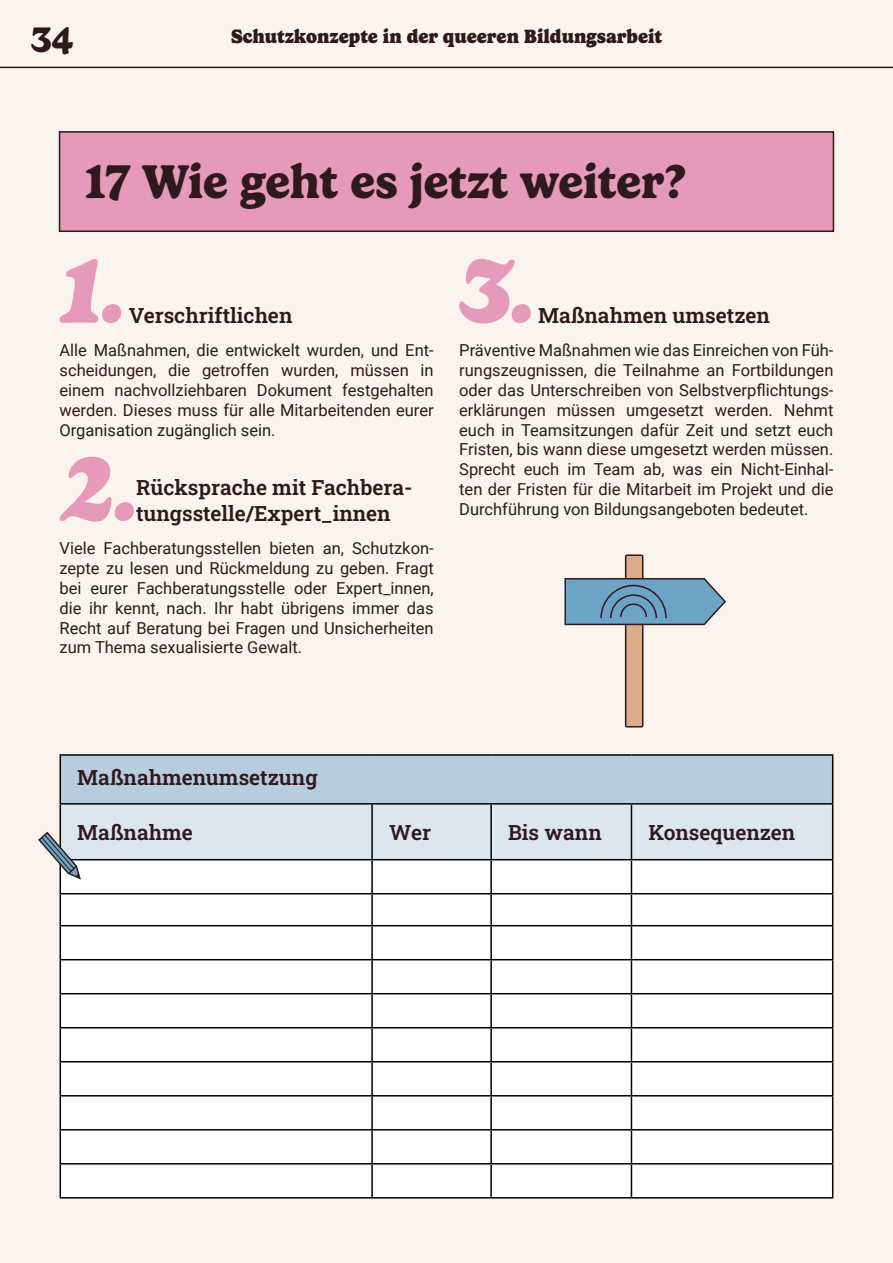
<style>
.page{position:relative;width:893px;height:1263px;background:#fbf4ee}
.page>*{position:absolute;margin:0;border:0;box-sizing:border-box;transform-origin:0 0}
.t1{font:italic 900 91.65px "Gelica";color:#e69ab9}
.t2{font:700 48px "Gelica";letter-spacing:-.005em;color:#2f191d}
.t3{font:700 36px "Gelica";color:#2f191d}
.t4{font:21px/25.5px "Roboto Slab";color:#2f191d}
.t5{font:900 19.5px "Gelica";color:#2f191d}
.t6{font:16.5px/19.8px "Roboto";color:#2f191d;text-align:justify}
</style>
<div class="page">
<hr style="left:0;top:67px;width:893px;height:1px;background:#2f191d">
<div style="left:59px;top:131px;width:775px;height:101px;background:#e69ab9;border:2px solid #2f191d"></div>
<div style="left:60px;top:755px;width:773px;height:49px;background:#b7cddf"></div>
<div style="left:61px;top:881px;width:771px;height:316px;background:#fff"></div>
<hr style="left:60px;top:754px;width:312px;height:2px;background:#000">
<hr style="left:60px;top:756px;width:1px;height:47px;background:#000">
<hr style="left:372px;top:754px;width:119px;height:2px;background:#000">
<hr style="left:491px;top:754px;width:140px;height:2px;background:#000">
<hr style="left:631px;top:754px;width:202px;height:2px;background:#000">
<hr style="left:832px;top:756px;width:1px;height:47px;background:#000">
<hr style="left:60px;top:803px;width:312px;height:1px;background:#000">
<hr style="left:372px;top:803px;width:119px;height:1px;background:#000">
<hr style="left:491px;top:803px;width:140px;height:1px;background:#000">
<hr style="left:631px;top:803px;width:202px;height:1px;background:#000">
<hr style="left:60px;top:860px;width:1px;height:33px;background:#000">
<hr style="left:371px;top:860px;width:2px;height:33px;background:#000">
<hr style="left:490px;top:860px;width:2px;height:33px;background:#000">
<hr style="left:631px;top:860px;width:1px;height:33px;background:#000">
<hr style="left:832px;top:860px;width:1px;height:33px;background:#000">
<hr style="left:60px;top:893px;width:312px;height:1px;background:#000">
<hr style="left:60px;top:894px;width:1px;height:31px;background:#000">
<hr style="left:372px;top:893px;width:119px;height:1px;background:#000">
<hr style="left:371px;top:894px;width:2px;height:31px;background:#000">
<hr style="left:491px;top:893px;width:140px;height:1px;background:#000">
<hr style="left:490px;top:894px;width:2px;height:31px;background:#000">
<hr style="left:631px;top:893px;width:202px;height:1px;background:#000">
<hr style="left:631px;top:894px;width:1px;height:31px;background:#000">
<hr style="left:832px;top:894px;width:1px;height:31px;background:#000">
<hr style="left:60px;top:925px;width:312px;height:1px;background:#000">
<hr style="left:60px;top:926px;width:1px;height:33px;background:#000">
<hr style="left:372px;top:925px;width:119px;height:1px;background:#000">
<hr style="left:371px;top:926px;width:2px;height:33px;background:#000">
<hr style="left:491px;top:925px;width:140px;height:1px;background:#000">
<hr style="left:490px;top:926px;width:2px;height:33px;background:#000">
<hr style="left:631px;top:925px;width:202px;height:1px;background:#000">
<hr style="left:631px;top:926px;width:1px;height:33px;background:#000">
<hr style="left:832px;top:926px;width:1px;height:33px;background:#000">
<hr style="left:60px;top:959px;width:312px;height:1px;background:#000">
<hr style="left:60px;top:960px;width:1px;height:33px;background:#000">
<hr style="left:372px;top:959px;width:119px;height:1px;background:#000">
<hr style="left:371px;top:960px;width:2px;height:33px;background:#000">
<hr style="left:491px;top:959px;width:140px;height:1px;background:#000">
<hr style="left:490px;top:960px;width:2px;height:33px;background:#000">
<hr style="left:631px;top:959px;width:202px;height:1px;background:#000">
<hr style="left:631px;top:960px;width:1px;height:33px;background:#000">
<hr style="left:832px;top:960px;width:1px;height:33px;background:#000">
<hr style="left:60px;top:993px;width:312px;height:1px;background:#000">
<hr style="left:60px;top:994px;width:1px;height:33px;background:#000">
<hr style="left:372px;top:993px;width:119px;height:1px;background:#000">
<hr style="left:371px;top:994px;width:2px;height:33px;background:#000">
<hr style="left:491px;top:993px;width:140px;height:1px;background:#000">
<hr style="left:490px;top:994px;width:2px;height:33px;background:#000">
<hr style="left:631px;top:993px;width:202px;height:1px;background:#000">
<hr style="left:631px;top:994px;width:1px;height:33px;background:#000">
<hr style="left:832px;top:994px;width:1px;height:33px;background:#000">
<hr style="left:60px;top:1027px;width:312px;height:1px;background:#000">
<hr style="left:60px;top:1028px;width:1px;height:33px;background:#000">
<hr style="left:372px;top:1027px;width:119px;height:1px;background:#000">
<hr style="left:371px;top:1028px;width:2px;height:33px;background:#000">
<hr style="left:491px;top:1027px;width:140px;height:1px;background:#000">
<hr style="left:490px;top:1028px;width:2px;height:33px;background:#000">
<hr style="left:631px;top:1027px;width:202px;height:1px;background:#000">
<hr style="left:631px;top:1028px;width:1px;height:33px;background:#000">
<hr style="left:832px;top:1028px;width:1px;height:33px;background:#000">
<hr style="left:60px;top:1061px;width:312px;height:1px;background:#000">
<hr style="left:60px;top:1062px;width:1px;height:33px;background:#000">
<hr style="left:372px;top:1061px;width:119px;height:1px;background:#000">
<hr style="left:371px;top:1062px;width:2px;height:33px;background:#000">
<hr style="left:491px;top:1061px;width:140px;height:1px;background:#000">
<hr style="left:490px;top:1062px;width:2px;height:33px;background:#000">
<hr style="left:631px;top:1061px;width:202px;height:1px;background:#000">
<hr style="left:631px;top:1062px;width:1px;height:33px;background:#000">
<hr style="left:832px;top:1062px;width:1px;height:33px;background:#000">
<hr style="left:60px;top:1095px;width:312px;height:1px;background:#000">
<hr style="left:60px;top:1096px;width:1px;height:33px;background:#000">
<hr style="left:372px;top:1095px;width:119px;height:1px;background:#000">
<hr style="left:371px;top:1096px;width:2px;height:33px;background:#000">
<hr style="left:491px;top:1095px;width:140px;height:1px;background:#000">
<hr style="left:490px;top:1096px;width:2px;height:33px;background:#000">
<hr style="left:631px;top:1095px;width:202px;height:1px;background:#000">
<hr style="left:631px;top:1096px;width:1px;height:33px;background:#000">
<hr style="left:832px;top:1096px;width:1px;height:33px;background:#000">
<hr style="left:60px;top:1129px;width:312px;height:1px;background:#000">
<hr style="left:60px;top:1130px;width:1px;height:33px;background:#000">
<hr style="left:372px;top:1129px;width:119px;height:1px;background:#000">
<hr style="left:371px;top:1130px;width:2px;height:33px;background:#000">
<hr style="left:491px;top:1129px;width:140px;height:1px;background:#000">
<hr style="left:490px;top:1130px;width:2px;height:33px;background:#000">
<hr style="left:631px;top:1129px;width:202px;height:1px;background:#000">
<hr style="left:631px;top:1130px;width:1px;height:33px;background:#000">
<hr style="left:832px;top:1130px;width:1px;height:33px;background:#000">
<hr style="left:60px;top:1163px;width:312px;height:1px;background:#000">
<hr style="left:60px;top:1164px;width:1px;height:33px;background:#000">
<hr style="left:372px;top:1163px;width:119px;height:1px;background:#000">
<hr style="left:371px;top:1164px;width:2px;height:33px;background:#000">
<hr style="left:491px;top:1163px;width:140px;height:1px;background:#000">
<hr style="left:490px;top:1164px;width:2px;height:33px;background:#000">
<hr style="left:631px;top:1163px;width:202px;height:1px;background:#000">
<hr style="left:631px;top:1164px;width:1px;height:33px;background:#000">
<hr style="left:832px;top:1164px;width:1px;height:33px;background:#000">
<hr style="left:60px;top:1197px;width:312px;height:1px;background:#000">
<hr style="left:372px;top:1197px;width:119px;height:1px;background:#000">
<hr style="left:491px;top:1197px;width:140px;height:1px;background:#000">
<hr style="left:631px;top:1197px;width:202px;height:1px;background:#000">
<div style="left:626px;top:555px;width:16px;height:171px;background:#dcab88"></div>
<div style="left:625px;top:554px;width:18px;height:173px;border:2px solid #2f181d"></div>
<svg style="left:564px;top:577px;width:162px;height:49px;background:#729bb4"></svg>
<svg style="left:38px;top:804px;width:795px;height:77px;background:#dee5eb"></svg>
<h3 class="t3" style="left:31px;top:19px;width:44px">34</h3>
<p class="t5" style="left:231px;top:25px;width:433px">Schutzkonzepte in der queeren Bildungsarbeit</p>
<h1 class="t2" style="left:85px;top:154px;width:603px">17 Wie geht es jetzt weiter?</h1>
<h2 class="t1" style="left:58px;top:237px;width:67px">1.</h2>
<h2 class="t4" style="left:129px;top:302px;width:165px">Verschriftlichen</h2>
<p class="t6" style="left:60px;top:340px;width:376px">Alle Maßnahmen, die entwickelt wurden, und Ent&shy;scheidungen, die getroffen wurden, müssen in einem nachvollziehbaren Dokument festgehalten werden. Dieses muss für alle Mitarbeitenden eurer Organisation zugänglich sein.</p>
<h2 class="t1" style="left:58px;top:435px;width:80px">2.</h2>
<h2 class="t4" style="left:136px;top:474px;width:278px">Rücksprache mit Fachbera&shy;tungsstelle/Expert_innen</h2>
<p class="t6" style="left:60px;top:538px;width:376px">Viele Fachberatungsstellen bieten an, Schutzkon&shy;zepte zu lesen und Rückmeldung zu geben. Fragt bei eurer Fachberatungsstelle oder Expert_innen, die ihr kennt, nach. Ihr habt übrigens immer das Recht auf Beratung bei Fragen und Unsicherheiten zum Thema sexualisierte Gewalt.</p>
<h2 class="t1" style="left:457px;top:237px;width:78px">3.</h2>
<h2 class="t4" style="left:538px;top:302px;width:233px">Maßnahmen umsetzen</h2>
<p class="t6" style="left:459px;top:340px;width:376px">Präventive Maßnahmen wie das Einreichen von Füh&shy;rungszeugnissen, die Teilnahme an Fortbildungen oder das Unterschreiben von Selbstverpflichtungs&shy;erklärungen müssen umgesetzt werden. Nehmt euch in Teamsitzungen dafür Zeit und setzt euch Fristen, bis wann diese umgesetzt werden müssen.<br>Sprecht euch im Team ab, was ein Nicht-Einhal&shy;ten der Fristen für die Mitarbeit im Projekt und die Durchführung von Bildungsangeboten bedeutet.</p>
<h2 class="t4" style="left:77px;top:764px;width:242px">Maßnahmenumsetzung</h2>
<p class="t4" style="left:77px;top:818px;width:117px">Maßnahme</p>
<p class="t4" style="left:389px;top:818px;width:44px">Wer</p>
<p class="t4" style="left:508px;top:818px;width:95px">Bis wann</p>
<p class="t4" style="left:648px;top:818px;width:148px">Konsequenzen</p>
</div>
